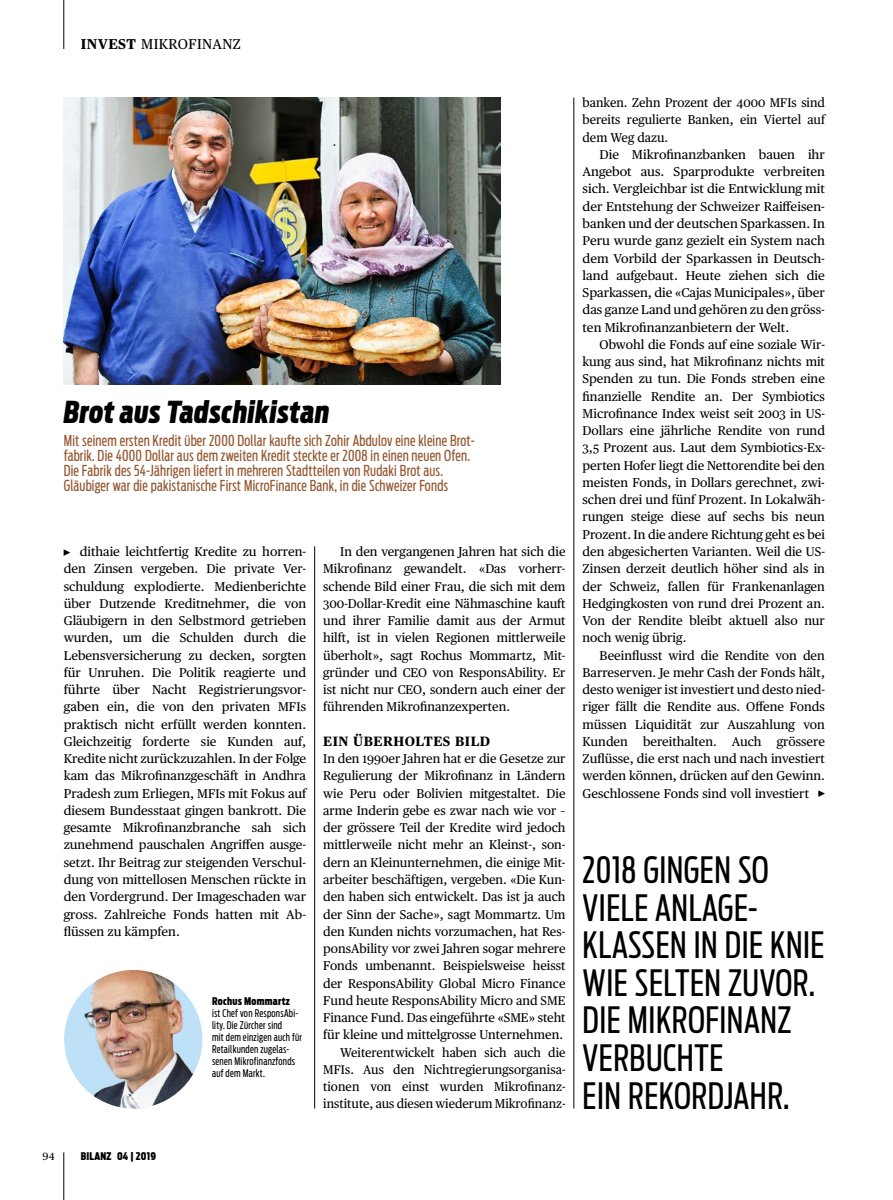
<style>
.page{position:relative;width:893px;height:1200px;background:#fff}
.page>*{position:absolute;margin:0;border:0;box-sizing:border-box;transform-origin:0 0}
.t1{font:extra-condensed 36px/37.5px "Antenna";letter-spacing:.015em;color:#000}
.t2{font:italic 900 extra-condensed 30px "Antenna";letter-spacing:.015em;color:#000}
.t3{font:extra-condensed 15px/15px "Antenna";letter-spacing:.015em;color:#945831}
.t4{font:14.25px "Publico Text";letter-spacing:.025em;color:#000}
.t5{font:700 13.5px "Publico Text";letter-spacing:.04em;color:#000}
.t6{font:12.75px/17.2px "Publico Text";color:#000;text-align:justify}
.t7{font:extra-condensed 10.5px/12px "Antenna";letter-spacing:.025em;color:#000}
.t8{font:900 extra-condensed 10.5px "Antenna";letter-spacing:.02em;color:#000}
.t9{font:10.5px "Publico Text";color:#000}
.t10{font:6px "Carta Std";color:#000}
.s1{font-weight:700}
.s2{font-size:12.6px}
</style>
<div class="page">
<hr style="left:64px;top:1152px;width:1px;height:47px;background:#000">
<img style="left:64px;top:98px;width:437px;height:286px">
<img style="left:64px;top:969px;width:138px;height:139px;border-radius:69px">
<hr style="left:64px;top:0;width:1px;height:49px;background:#000">
<hr style="left:314px;top:546px;width:1px;height:562px;background:#000">
<hr style="left:574px;top:98px;width:1px;height:1010px;background:#000">
<p class="t4" style="left:81px;top:33px;width:161px"><span class="s1">INVEST</span> MIKROFINANZ</p>
<h2 class="t2" style="left:64px;top:392px;width:267px">Brot aus Tadschikistan</h2>
<p class="t3" style="left:64px;top:433px;width:412px">Mit seinem ersten Kredit über 2000 Dollar kaufte sich Zohir Abdulov eine kleine Brot&shy;fabrik. Die 4000 Dollar aus dem zweiten Kredit steckte er 2008 in einen neuen Ofen.<br>Die Fabrik des 54-Jährigen liefert in mehreren Stadtteilen von Rudaki Brot aus.<br>Gläubiger war die pakistanische First MicroFinance Bank, in die Schweizer Fonds</p>
<p class="t6" style="left:64px;top:542px;width:244px;text-indent:16px">dithaie leichtfertig Kredite zu horren&shy;den Zinsen vergeben. Die private Ver&shy;schuldung explodierte. Medienberichte über Dutzende Kreditnehmer, die von Gläubigern in den Selbstmord getrieben wurden, um die Schulden durch die Lebensversicherung zu decken, sorgten für Unruhen. Die Politik reagierte und führte über Nacht Registrierungsvor&shy;gaben ein, die von den privaten <span class="s2">MFI</span>s praktisch nicht erfüllt werden konnten.<br>Gleichzeitig forderte sie Kunden auf, Kredite nicht zurückzuzahlen. In der Folge kam das Mikrofinanzgeschäft in Andhra Pradesh zum Erliegen, <span class="s2">MFI</span>s mit Fokus auf diesem Bundesstaat gingen bankrott. Die gesamte Mikrofinanzbranche sah sich zunehmend pauschalen Angriffen ausge&shy;setzt. Ihr Beitrag zur steigenden Verschul&shy;dung von mittellosen Menschen rückte in den Vordergrund. Der Imageschaden war gross. Zahlreiche Fonds hatten mit Ab&shy;flüssen zu kämpfen.</p>
<p class="t6" style="left:323px;top:542px;width:244px;text-indent:17px">In den vergangenen Jahren hat sich die Mikrofinanz gewandelt. «Das vorherr&shy;schende Bild einer Frau, die sich mit dem 300-Dollar-Kredit eine Nähmaschine kauft und ihrer Familie damit aus der Armut hilft, ist in vielen Regionen mittlerweile überholt», sagt Rochus Mommartz, Mit&shy;gründer und <span class="s2">CEO</span> von ResponsAbility. Er ist nicht nur <span class="s2">CEO</span>, sondern auch einer der führenden Mikrofinanzexperten.</p>
<p class="t10" style="left:64px;top:548px;width:8px">•</p>
<p class="t5" style="left:323px;top:730px;width:168px">EIN ÜBERHOLTES BILD</p>
<p class="t6" style="left:323px;top:749px;width:244px;text-align:right">In den 1990er Jahren hat er die Gesetze zur Regulierung der Mikrofinanz in Ländern wie Peru oder Bolivien mitgestaltet. Die arme Inderin gebe es zwar nach wie vor – der grössere Teil der Kredite wird jedoch mittlerweile nicht mehr an Kleinst-, son&shy;dern an Kleinunternehmen, die einige Mit&shy;arbeiter beschäftigen, vergeben. «Die Kun&shy;den haben sich entwickelt. Das ist ja auch der Sinn der Sache», sagt Mommartz. Um den Kunden nichts vorzumachen, hat Res&shy;ponsAbility vor zwei Jahren sogar mehrere Fonds umbenannt. Beispielsweise heisst der ResponsAbility Global Micro Finance Fund heute ResponsAbility Micro and <span class="s2">SME </span>Finance Fund. Das eingeführte «<span class="s2">SME</span>» steht für kleine und mittelgrosse Unternehmen.<br>Weiterentwickelt haben sich auch die <span class="s2">MFI</span>s. Aus den Nichtregierungsorganisa&shy;tionen von einst wurden Mikrofinanz&shy;institute, aus diesen wiederum Mikrofinanz-</p>
<p class="t8" style="left:212px;top:993px;width:79px">Rochus Mommartz</p>
<p class="t7" style="left:212px;top:1006px;width:92px">ist Chef von ResponsAbi&shy;lity. Die Zürcher sind<br>mit dem einzigen auch für<br>Retailkunden zugelas&shy;senen Mikrofinanzfonds auf dem Markt.</p>
<p class="t9" style="left:43px;top:1148px;width:14px">94</p>
<p class="t8" style="left:81px;top:1149px;width:77px">BILANZ 04 | 2019</p>
<p class="t6" style="left:583px;top:93px;width:244px">banken. Zehn Prozent der 4000 <span class="s2">MFI</span>s sind bereits regulierte Banken, ein Viertel auf dem Weg dazu.</p>
<p class="t6" style="left:583px;top:145px;width:244px;text-indent:17px">Die Mikrofinanzbanken bauen ihr Angebot aus. Sparprodukte verbreiten sich. Vergleichbar ist die Entwicklung mit der Entstehung der Schweizer Raiffeisen&shy;banken und der deutschen Sparkassen. In Peru wurde ganz gezielt ein System nach dem Vorbild der Sparkassen in Deutsch&shy;land aufgebaut. Heute ziehen sich die Sparkassen, die «Cajas Municipales», über das ganze Land und gehören zu den gröss&shy;ten Mikrofinanzanbietern der Welt.</p>
<p class="t6" style="left:583px;top:335px;width:244px;text-indent:17px">Obwohl die Fonds auf eine soziale Wir&shy;kung aus sind, hat Mikrofinanz nichts mit Spenden zu tun. Die Fonds streben eine finanzielle Rendite an. Der Symbiotics Microfinance Index weist seit 2003 in <span class="s2">US</span>-Dollars eine jährliche Rendite von rund 3,5 Prozent aus. Laut dem Symbiotics-Ex&shy;perten Hofer liegt die Nettorendite bei den meisten Fonds, in Dollars gerechnet, zwi&shy;schen drei und fünf Prozent. In Lokalwäh&shy;rungen steige diese auf sechs bis neun Prozent. In die andere Richtung geht es bei den abgesicherten Varianten. Weil die <span class="s2">US</span>-Zinsen derzeit deutlich höher sind als in der Schweiz, fallen für Frankenanlagen Hedgingkosten von rund drei Prozent an.<br>Von der Rendite bleibt aktuell also nur noch wenig übrig.</p>
<p class="t6" style="left:583px;top:645px;width:244px;text-indent:17px">Beeinflusst wird die Rendite von den Barreserven. Je mehr Cash der Fonds hält, desto weniger ist investiert und desto nied&shy;riger fällt die Rendite aus. Offene Fonds müssen Liquidität zur Auszahlung von Kunden bereithalten. Auch grössere Zuflüsse, die erst nach und nach investiert werden können, drücken auf den Gewinn.<br>Geschlossene Fonds sind voll investiert</p>
<p class="t10" style="left:818px;top:790px;width:8px">•</p>
<h1 class="t1" style="left:583px;top:851px;width:243px">2018 GINGEN SO<br>VIELE ANLAGE-<br>KLASSEN IN DIE KNIE<br>WIE SELTEN ZUVOR.<br>DIE MIKROFINANZ<br>VERBUCHTE<br>EIN REKORDJAHR.</h1>
</div>
